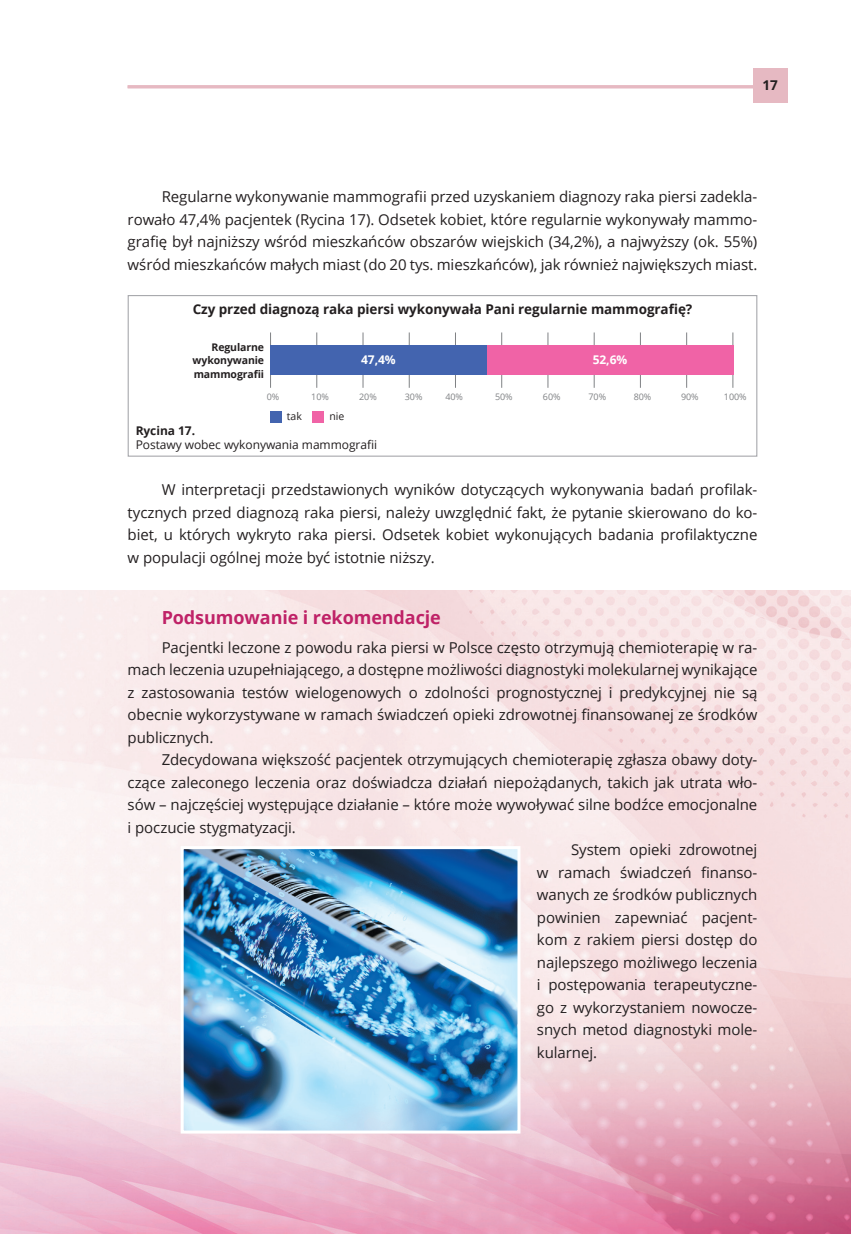
<style>
.page{position:relative;width:851px;height:1234px;background:#fff}
.page>*{position:absolute;margin:0;border:0;box-sizing:border-box;transform-origin:0 0}
.t1{font:700 18px "Open Sans";letter-spacing:-.005em;color:#bf2267}
.t2{font:15px/22.5px "Open Sans";letter-spacing:-.005em;color:#231f20;text-align:justify}
.t3{font:700 13.5px "Open Sans";letter-spacing:-.005em;color:#231f20}
.t4{font:12px "Open Sans";letter-spacing:-.005em;color:#231f20}
.t5{font:700 12px "Open Sans";color:#fff}
.t6{font:700 12px "Open Sans";letter-spacing:-.005em;color:#231f20}
.t7{font:700 10.5px/13.5px "Open Sans";letter-spacing:-.01em;color:#231f20;text-align:justify}
.t8{font:10.5px "Open Sans";letter-spacing:-.005em;color:#231f20}
.t9{font:9px "Open Sans";letter-spacing:-.005em;color:#808285}
</style>
<div class="page">
<img style="left:0;top:590px;width:850px;height:643px">
<div style="left:128px;top:295px;width:629px;height:161px;background:#fff;border:1px solid #a8a9ad"></div>
<hr style="left:640px;top:332px;width:1px;height:56px;background:#808285">
<hr style="left:593px;top:332px;width:1px;height:56px;background:#808285">
<hr style="left:547px;top:332px;width:1px;height:56px;background:#808285">
<hr style="left:501px;top:332px;width:1px;height:56px;background:#808285">
<hr style="left:455px;top:332px;width:1px;height:56px;background:#808285">
<hr style="left:409px;top:332px;width:1px;height:56px;background:#808285">
<hr style="left:362px;top:332px;width:1px;height:56px;background:#808285">
<hr style="left:316px;top:332px;width:1px;height:56px;background:#808285">
<hr style="left:270px;top:332px;width:1px;height:56px;background:#808285">
<hr style="left:732px;top:332px;width:1px;height:56px;background:#808285">
<hr style="left:686px;top:332px;width:1px;height:56px;background:#808285">
<div style="left:270px;top:345px;width:216px;height:30px;background:#4364af"></div>
<div style="left:486px;top:345px;width:247px;height:30px;background:#f063a6"></div>
<img style="left:185px;top:849px;width:331px;height:280px">
<div style="left:181px;top:845px;width:339px;height:288px;border:3px solid #fff"></div>
<div style="left:270px;top:411px;width:11px;height:11px;background:#4364af"></div>
<div style="left:312px;top:411px;width:12px;height:11px;background:#f063a6"></div>
<hr style="left:128px;top:85px;width:629px;height:3px;background:#e6b9c2">
<div style="left:753px;top:68px;width:34px;height:34px;background:#e6b9c2"></div>
<p class="t3" style="left:762px;top:75px;width:17px">17</p>
<p class="t2" style="left:128px;top:185px;width:631px;text-indent:34px">Regularne wykonywanie mammografii przed uzyskaniem diagnozy raka piersi zadekla&shy;rowało 47,4% pacjentek (Rycina 17). Odsetek kobiet, które regularnie wykonywały mammo&shy;grafię był najniższy wśród mieszkańców obszarów wiejskich (34,2%), a najwyższy (ok. 55%) wśród mieszkańców małych miast (do 20 tys. mieszkańców), jak również największych miast.</p>
<p class="t3" style="left:193px;top:299px;width:501px">Czy przed diagnozą raka piersi wykonywała Pani regularnie mammografię?</p>
<p class="t7" style="left:192px;top:339px;width:73px;text-indent:19px">Regularne wykonywanie mammografii</p>
<p class="t5" style="left:361px;top:351px;width:36px">47,4%</p>
<p class="t5" style="left:592px;top:351px;width:36px">52,6%</p>
<p class="t9" style="left:267px;top:390px;width:14px">0%</p>
<p class="t9" style="left:311px;top:390px;width:19px">10%</p>
<p class="t9" style="left:359px;top:390px;width:19px">20%</p>
<p class="t9" style="left:405px;top:390px;width:19px">30%</p>
<p class="t9" style="left:445px;top:390px;width:19px">40%</p>
<p class="t9" style="left:495px;top:390px;width:19px">50%</p>
<p class="t9" style="left:543px;top:390px;width:19px">60%</p>
<p class="t9" style="left:588px;top:390px;width:19px">70%</p>
<p class="t9" style="left:633px;top:390px;width:19px">80%</p>
<p class="t9" style="left:681px;top:390px;width:19px">90%</p>
<p class="t9" style="left:723px;top:390px;width:24px">100%</p>
<p class="t8" style="left:287px;top:409px;width:16px">tak</p>
<p class="t8" style="left:329px;top:409px;width:16px">nie</p>
<p class="t6" style="left:136px;top:421px;width:61px">Rycina 17.</p>
<p class="t4" style="left:136px;top:436px;width:243px">Postawy wobec wykonywania mammografii</p>
<p class="t2" style="left:128px;top:478px;width:631px;text-indent:34px">W interpretacji przedstawionych wyników dotyczących wykonywania badań profilak&shy;tycznych przed diagnozą raka piersi, należy uwzględnić fakt, że pytanie skierowano do ko&shy;biet, u których wykryto raka piersi. Odsetek kobiet wykonujących badania profilaktyczne w populacji ogólnej może być istotnie niższy.</p>
<p class="t1" style="left:162px;top:605px;width:281px">Podsumowanie i rekomendacje</p>
<p class="t2" style="left:128px;top:635px;width:631px;text-indent:34px">Pacjentki leczone z powodu raka piersi w Polsce często otrzymują chemioterapię w ra&shy;mach leczenia uzupełniającego, a dostępne możliwości diagnostyki molekularnej wynikające z zastosowania testów wielogenowych o zdolności prognostycznej i predykcyjnej nie są obecnie wykorzystywane w ramach świadczeń opieki zdrowotnej finansowanej ze środków publicznych.</p>
<p class="t2" style="left:128px;top:748px;width:631px;text-indent:34px">Zdecydowana większość pacjentek otrzymujących chemioterapię zgłasza obawy doty&shy;czące zaleconego leczenia oraz doświadcza działań niepożądanych, takich jak utrata wło&shy;sów – najczęściej występujące działanie – które może wywoływać silne bodźce emocjonalne i poczucie stygmatyzacji.</p>
<p class="t2" style="left:537px;top:837px;width:222px;text-indent:34px">System opieki zdrowotnej w ramach świadczeń finanso&shy;wanych ze środków publicznych powinien zapewniać pacjent&shy;kom z rakiem piersi dostęp do najlepszego możliwego leczenia i postępowania terapeutyczne&shy;go z wykorzystaniem nowocze&shy;snych metod diagnostyki mole&shy;kularnej.</p>
</div>
